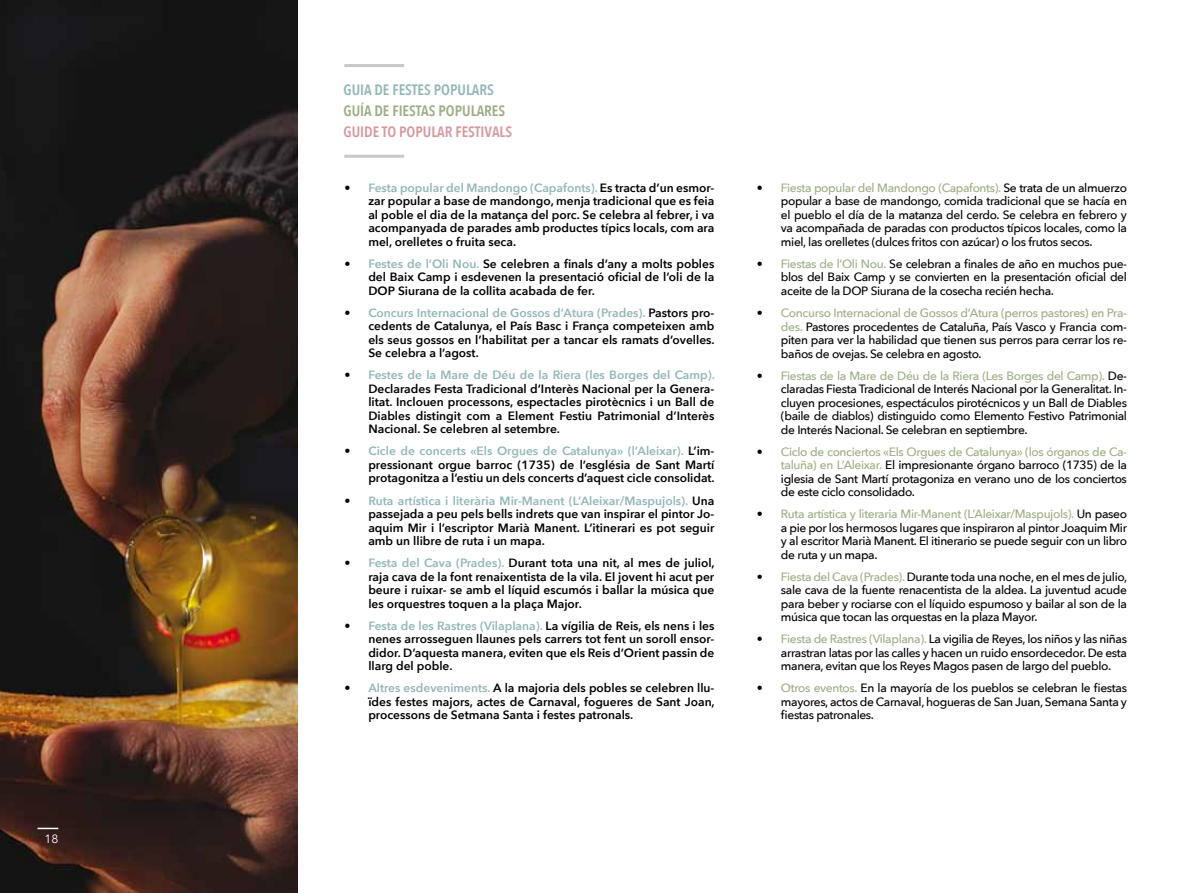
<style>
.page{position:relative;width:1191px;height:893px;background:#fff}
.page>*{position:absolute;margin:0;border:0;box-sizing:border-box;transform-origin:0 0}
.t1{font:600 15px "Avenir Next Condensed";color:#d399a1}
.t2{font:600 15px "Avenir Next Condensed";color:#9dad84}
.t3{font:600 15px "Avenir Next Condensed";color:#93b6b7}
.t4{font:500 12px/13.5px "Avenir Next";letter-spacing:-.03em;color:#000;text-align:justify}
.t5{font:600 12px/13.5px "Avenir Next";color:#000;text-align:justify}
.t6{font:12px "Avenir Next";color:#fff}
.s1{color:#93b6b7}
.s2{color:#9dad84}
</style>
<div class="page">
<img style="left:0;top:0;width:298px;height:893px">
<hr style="left:344px;top:64px;width:60px;height:3px;background:#c6c7c8">
<hr style="left:344px;top:155px;width:60px;height:3px;background:#c6c7c8">
<svg style="left:38px;top:828px;width:20px;height:1px"></svg>
<p class="t6" style="left:44px;top:828px;width:15px">18</p>
<p class="t3" style="left:343px;top:77px;width:152px">GUIA DE FESTES POPULARS</p>
<p class="t2" style="left:343px;top:98px;width:163px">GUÍA DE FIESTAS POPULARES</p>
<p class="t1" style="left:343px;top:119px;width:170px">GUIDE TO POPULAR FESTIVALS</p>
<p class="t5" style="left:368px;top:181px;width:347px;text-indent:-24px">• <span class="s1">Festa popular del Mandongo (Capafonts).</span> Es tracta d’un esmor&shy;zar popular a base de mandongo, menja tradicional que es feia al poble el dia de la matança del porc. Se celebra al febrer, i va acompanyada de parades amb productes típics locals, com ara mel, orelletes o fruita seca.</p>
<p class="t5" style="left:368px;top:257px;width:347px;text-indent:-24px">• <span class="s1">Festes de l’Oli Nou.</span> Se celebren a finals d’any a molts pobles del Baix Camp i esdevenen la presentació oficial de l’oli de la DOP Siurana de la collita acabada de fer.</p>
<p class="t5" style="left:368px;top:306px;width:348px;text-indent:-24px">• <span class="s1">Concurs I nternacional de Gossos d’Atura (Prades).</span> Pastors pro&shy;cedents de Catalunya, el País Basc i França competeixen amb els seus gossos en l’habilitat per a tancar els ramats d’ovelles.<br>Se celebra a l’agost.</p>
<p class="t5" style="left:368px;top:368px;width:348px;text-indent:-24px">• <span class="s1">Festes de la Mare de Déu de la Riera (les Borges del Camp).<br></span>Declarades Festa Tradicional d’I nterès Nacional per la Genera&shy;litat. I nclouen processons, espectacles pirotècnics i un Ball de Diables distingit com a Element Festiu Patrimonial d’I nterès Nacional. Se celebren al setembre.</p>
<p class="t5" style="left:368px;top:444px;width:348px;text-indent:-24px">• <span class="s1">Cicle de concerts «Els Orgues de Catalunya» (l’Aleixar).</span> L’im&shy;pressionant orgue barroc (1735) de l’església de Sant Martí protagonitza a l’estiu un dels concerts d’aquest cicle consolidat.</p>
<p class="t5" style="left:368px;top:493px;width:347px;text-indent:-24px">• <span class="s1">Ruta artística i literària Mir-Manent (L’Aleixar/Maspujols).</span> Una passejada a peu pels bells indrets que van inspirar el pintor Jo&shy;aquim Mir i l’escriptor Marià Manent. L’itinerari es pot seguir amb un llibre de ruta i un mapa.</p>
<p class="t5" style="left:368px;top:556px;width:348px;text-indent:-24px">• <span class="s1">Festa del Cava (Prades).</span> Durant tota una nit, al mes de juliol, raja cava de la font renaixentista de la vila. El jovent hi acut per beure i ruixar- se amb el líquid escumós i ballar la música que les orquestres toquen a la plaça Major.</p>
<p class="t5" style="left:368px;top:618px;width:347px;text-indent:-24px">• <span class="s1">Festa de les Rastres (Vilaplana).</span> La vígilia de Reis, els nens i les nenes arrosseguen llaunes pels carrers tot fent un soroll ensor&shy;didor. D’aquesta manera, eviten que els Reis d’Orient passin de llarg del poble.</p>
<p class="t5" style="left:368px;top:681px;width:348px;text-indent:-24px">• <span class="s1">Altres esdeveniments.</span> A la majoria dels pobles se celebren llu&shy;ïdes festes majors, actes de Carnaval, fogueres de Sant Joan, processons de Setmana Santa i festes patronals.</p>
<p class="t4" style="left:781px;top:181px;width:347px;text-indent:-24px">• <span class="s2">Fiesta popular del Mandongo (Capafonts).</span> Se trata de un almuerzo popular a base de mandongo, comida tradicional que se hacía en el pueblo el día de la matanza del cerdo. Se celebra en febrero y va acompañada de paradas con productos típicos locales, como la miel, las orelletes (dulces fritos con azúcar) o los frutos secos.</p>
<p class="t4" style="left:781px;top:257px;width:347px;text-indent:-24px">• <span class="s2">Fiestas de l’Oli Nou.</span> Se celebran a finales de año en muchos pue&shy;blos del Baix Camp y se convierten en la presentación oficial del aceite de la DOP Siurana de la cosecha recién hecha.</p>
<p class="t4" style="left:781px;top:306px;width:347px;text-indent:-24px">• <span class="s2">Concurso I nternacional de Gossos d’Atura (perros pastores) en Pra&shy;des.</span> Pastores procedentes de Cataluña, País Vasco y Francia com&shy;piten para ver la habilidad que tienen sus perros para cerrar los re&shy;baños de ovejas. Se celebra en agosto.</p>
<p class="t4" style="left:781px;top:368px;width:347px;text-indent:-24px">• <span class="s2">Fiestas de la Mare de Déu de la Riera (Les Borges del Camp).</span> De&shy;claradas Fiesta Tradicional de I nterés Nacional por la Generalitat. I n&shy;cluyen procesiones, espectáculos pirotécnicos y un Ball de Diables (baile de diablos) distinguido como Elemento Festivo Patrimonial de I nterés Nacional. Se celebran en septiembre.</p>
<p class="t4" style="left:781px;top:444px;width:347px;text-indent:-24px">• <span class="s2">Ciclo de conciertos «Els Orgues de Catalunya» (los órganos de Ca&shy;taluña) en L’Aleixar.</span> El impresionante órgano barroco (1735) de la iglesia de Sant Martí protagoniza en verano uno de los conciertos de este ciclo consolidado.</p>
<p class="t4" style="left:781px;top:507px;width:347px;text-indent:-24px">• <span class="s2">Ruta artística y literaria Mir-Manent (L’Aleixar/Maspujols).</span> Un paseo a pie por los hermosos lugares que inspiraron al pintor Joaquim Mir y al escritor Marià Manent. El itinerario se puede seguir con un libro de ruta y un mapa.</p>
<p class="t4" style="left:781px;top:569px;width:348px;text-indent:-24px">• <span class="s2">Fiesta del Cava (Prades).</span> Durante toda una noche, en el mes de julio, sale cava de la fuente renacentista de la aldea. La juventud acude para beber y rociarse con el líquido espumoso y bailar al son de la música que tocan las orquestas en la plaza Mayor.</p>
<p class="t4" style="left:781px;top:632px;width:347px;text-indent:-24px">• <span class="s2">Fiesta de Rastres (Vilaplana).</span> La vigilia de Reyes, los niños y las niñas arrastran latas por las calles y hacen un ruido ensordecedor. De esta manera, evitan que los Reyes Magos pasen de largo del pueblo.</p>
<p class="t4" style="left:781px;top:681px;width:347px;text-indent:-24px">• <span class="s2">Otros eventos.</span> En la mayoría de los pueblos se celebran le fiestas mayores, actos de Carnaval, hogueras de San Juan, Semana Santa y fiestas patronales.</p>
</div>
